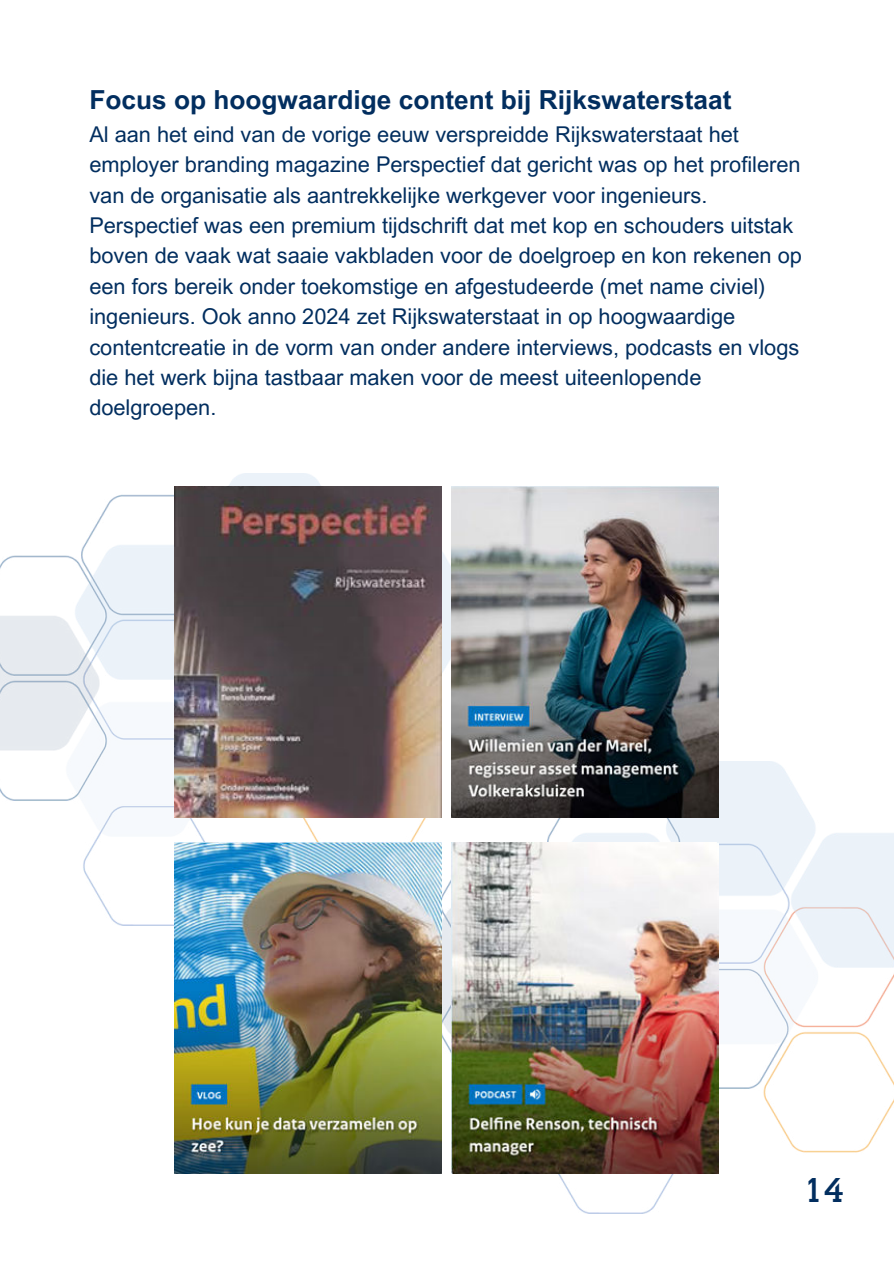
<style>
.page{position:relative;width:894px;height:1264px;background:#fff}
.page>*{position:absolute;margin:0;border:0;box-sizing:border-box;transform-origin:0 0}
.t1{font:33.75px "Calvert MT Std";color:#022e5f}
.t2{font:700 26.25px "Arial MT Pro";color:#022e5f}
.t3{font:21.75px/30.3px "Arial MT Pro";color:#022e5f}
</style>
<div class="page">
<img style="left:0;top:473px;width:451px;height:452px">
<img style="left:417px;top:761px;width:476px;height:452px">
<img style="left:175px;top:486px;width:266px;height:331px">
<img style="left:451px;top:486px;width:267px;height:331px">
<img style="left:175px;top:842px;width:266px;height:331px">
<img style="left:451px;top:842px;width:267px;height:331px">
<p class="t2" style="left:89px;top:85px;width:643px">Focus op hoogwaardige content bij Rijkswaterstaat</p>
<p class="t3" style="left:89px;top:120px;width:713px">Al aan het eind van de vorige eeuw verspreidde Rijkswaterstaat het employer branding magazine Perspectief dat gericht was op het profileren van de organisatie als aantrekkelijke werkgever voor ingenieurs.<br>Perspectief was een premium tijdschrift dat met kop en schouders uitstak boven de vaak wat saaie vakbladen voor de doelgroep en kon rekenen op een fors bereik onder toekomstige en afgestudeerde (met name civiel) ingenieurs. Ook anno 2024 zet Rijkswaterstaat in op hoogwaardige contentcreatie in de vorm van onder andere interviews, podcasts en vlogs die het werk bijna tastbaar maken voor de meest uiteenlopende doelgroepen.</p>
<h1 class="t1" style="left:803px;top:1170px;width:42px">14</h1>
</div>
